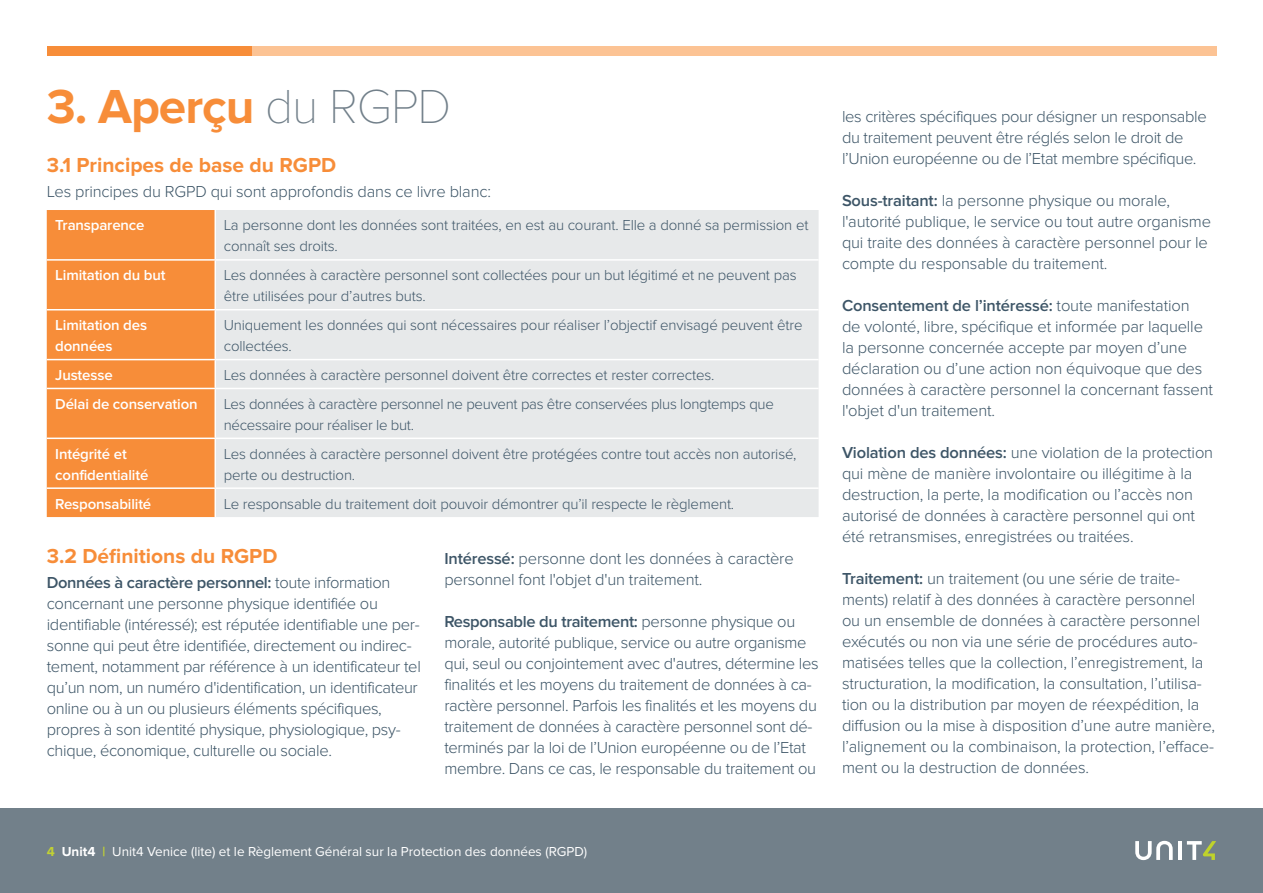
<style>
.page{position:relative;width:1263px;height:893px;background:#fff}
.page>*{position:absolute;margin:0;border:0;box-sizing:border-box;transform-origin:0 0}
.t1{font:700 49.5px "Proxima Nova";letter-spacing:-.02em;color:#f78d39}
.t2{font:700 21px "Proxima Nova";color:#f78d39}
.t3{font:300 16.5px/21px "Proxima Nova";letter-spacing:-.01em;color:#3d5567}
.t4{font:300 15px/21px "Proxima Nova";letter-spacing:-.01em;color:#3d5567}
.t5{font:600 15px/21px "Proxima Nova";letter-spacing:-.01em;color:#fff}
.t6{font:13.5px "Proxima Nova";color:#fff}
.s1{font-family:"Proxima Nova T";font-weight:100;color:#72808a}
.s2{font-weight:600}
.s3{font-weight:700;color:#c1d134}
.s4{font-weight:700}
</style>
<div class="page">
<div style="left:47px;top:210px;width:167px;height:307px;background:#f78d39"></div>
<div style="left:216px;top:210px;width:603px;height:307px;background:#e7e9ea"></div>
<hr style="left:47px;top:259px;width:168px;height:2px;background:#fff">
<hr style="left:215px;top:259px;width:604px;height:2px;background:#fff">
<hr style="left:47px;top:309px;width:168px;height:1px;background:#fff">
<hr style="left:215px;top:309px;width:604px;height:1px;background:#fff">
<hr style="left:47px;top:359px;width:168px;height:1px;background:#fff">
<hr style="left:215px;top:359px;width:604px;height:1px;background:#fff">
<hr style="left:47px;top:388px;width:168px;height:1px;background:#fff">
<hr style="left:215px;top:388px;width:604px;height:1px;background:#fff">
<hr style="left:47px;top:438px;width:168px;height:1px;background:#fff">
<hr style="left:215px;top:438px;width:604px;height:1px;background:#fff">
<hr style="left:47px;top:487px;width:168px;height:2px;background:#fff">
<hr style="left:215px;top:487px;width:604px;height:2px;background:#fff">
<div style="left:47px;top:47px;width:1169px;height:9px;background:#fcc394"></div>
<div style="left:47px;top:47px;width:204px;height:9px;background:#f78d39"></div>
<div style="left:0;top:808px;width:1263px;height:85px;background:#72808a"></div>
<svg style="left:1135px;top:841px;width:38px;height:19px"></svg>
<hr style="left:1178px;top:841px;width:4px;height:19px;background:#fff">
<svg style="left:1187px;top:841px;width:29px;height:19px"></svg>
<h1 class="t1" style="left:47px;top:78px;width:406px">3. Aperçu <span class="s1">du RGPD</span></h1>
<p class="t2" style="left:47px;top:153px;width:291px">3.1 Principes de base du RGPD</p>
<p class="t3" style="left:47px;top:181px;width:446px">Les principes du RGPD qui sont approfondis dans ce livre blanc:</p>
<p class="t5" style="left:55px;top:215px;width:91px">Transparence</p>
<p class="t4" style="left:224px;top:215px;width:586px">La personne dont les données sont traitées, en est au courant. Elle a donné sa permission et connaît ses droits.</p>
<p class="t5" style="left:55px;top:265px;width:112px">Limitation du but</p>
<p class="t4" style="left:224px;top:265px;width:574px">Les données à caractère personnel sont collectées pour un but légitimé et ne peuvent pas être utilisées pour d’autres buts.</p>
<p class="t5" style="left:55px;top:315px;width:93px">Limitation des données</p>
<p class="t4" style="left:224px;top:315px;width:580px">Uniquement les données qui sont nécessaires pour réaliser l’objectif envisagé peuvent être collectées.</p>
<p class="t5" style="left:55px;top:365px;width:59px">Justesse</p>
<p class="t4" style="left:224px;top:365px;width:492px">Les données à caractère personnel doivent être correctes et rester correctes.</p>
<p class="t5" style="left:55px;top:394px;width:144px">Délai de conservation</p>
<p class="t4" style="left:224px;top:393px;width:552px">Les données à caractère personnel ne peuvent pas être conservées plus longtemps que nécessaire pour réaliser le but.</p>
<p class="t5" style="left:55px;top:443px;width:95px">Intégrité et confidentialité</p>
<p class="t4" style="left:224px;top:443px;width:574px">Les données à caractère personnel doivent être protégées contre tout accès non autorisé, perte ou destruction.</p>
<p class="t5" style="left:55px;top:493px;width:98px">Responsabilité</p>
<p class="t4" style="left:224px;top:493px;width:512px">Le responsable du traitement doit pouvoir démontrer qu’il respecte le règlement.</p>
<p class="t2" style="left:47px;top:544px;width:232px">3.2 Définitions du RGPD</p>
<p class="t3" style="left:47px;top:572px;width:376px"><span class="s2">Données à caractère personnel:</span> toute information concernant une personne physique identifiée ou identifiable (intéressé); est réputée identifiable une per&shy;sonne qui peut être identifiée, directement ou indirec&shy;tement, notamment par référence à un identificateur tel qu’un nom, un numéro d'identification, un identificateur online ou à un ou plusieurs éléments spécifiques, propres à son identité physique, physiologique, psy&shy;chique, économique, culturelle ou sociale.</p>
<p class="t3" style="left:444px;top:548px;width:351px"><span class="s2">Intéressé:</span> personne dont les données à caractère personnel font l'objet d'un traitement.</p>
<p class="t3" style="left:444px;top:611px;width:376px"><span class="s2">Responsable du traitement:</span> personne physique ou morale, autorité publique, service ou autre organisme qui, seul ou conjointement avec d'autres, détermine les finalités et les moyens du traitement de données à ca&shy;ractère personnel. Parfois les finalités et les moyens du traitement de données à caractère personnel sont dé&shy;terminés par la loi de l’Union européenne ou de l’Etat membre. Dans ce cas, le responsable du traitement ou</p>
<p class="t3" style="left:842px;top:106px;width:366px">les critères spécifiques pour désigner un responsable du traitement peuvent être réglés selon le droit de l’Union européenne ou de l’Etat membre spécifique.</p>
<p class="t3" style="left:842px;top:190px;width:371px"><span class="s2">Sous-traitant:</span> la personne physique ou morale, l'autorité publique, le service ou tout autre organisme qui traite des données à caractère personnel pour le compte du responsable du traitement.</p>
<p class="t3" style="left:842px;top:295px;width:373px"><span class="s2">Consentement de l’intéressé:</span> toute manifestation<br>de volonté, libre, spécifique et informée par laquelle la personne concernée accepte par moyen d’une déclaration ou d’une action non équivoque que des données à caractère personnel la concernant fassent l'objet d'un traitement.</p>
<p class="t3" style="left:842px;top:442px;width:373px"><span class="s2">Violation des données:</span> une violation de la protection qui mène de manière involontaire ou illégitime à la destruction, la perte, la modification ou l’accès non autorisé de données à caractère personnel qui ont été retransmises, enregistrées ou traitées.</p>
<p class="t3" style="left:842px;top:568px;width:374px"><span class="s2">Traitement:</span> un traitement (ou une série de traite&shy;ments) relatif à des données à caractère personnel ou un ensemble de données à caractère personnel exécutés ou non via une série de procédures auto&shy;matisées telles que la collection, l’enregistrement, la structuration, la modification, la consultation, l’utilisa&shy;tion ou la distribution par moyen de réexpédition, la diffusion ou la mise à disposition d’une autre manière, l’alignement ou la combinaison, la protection, l’efface&shy;ment ou la destruction de données.</p>
<p class="t6" style="left:47px;top:843px;width:542px"><span class="s3">4</span> <span class="s4">Unit4</span> <span class="s3">|</span> Unit4 Venice (lite) et le Règlement Général sur la Protection des données (RGPD)</p>
</div>
